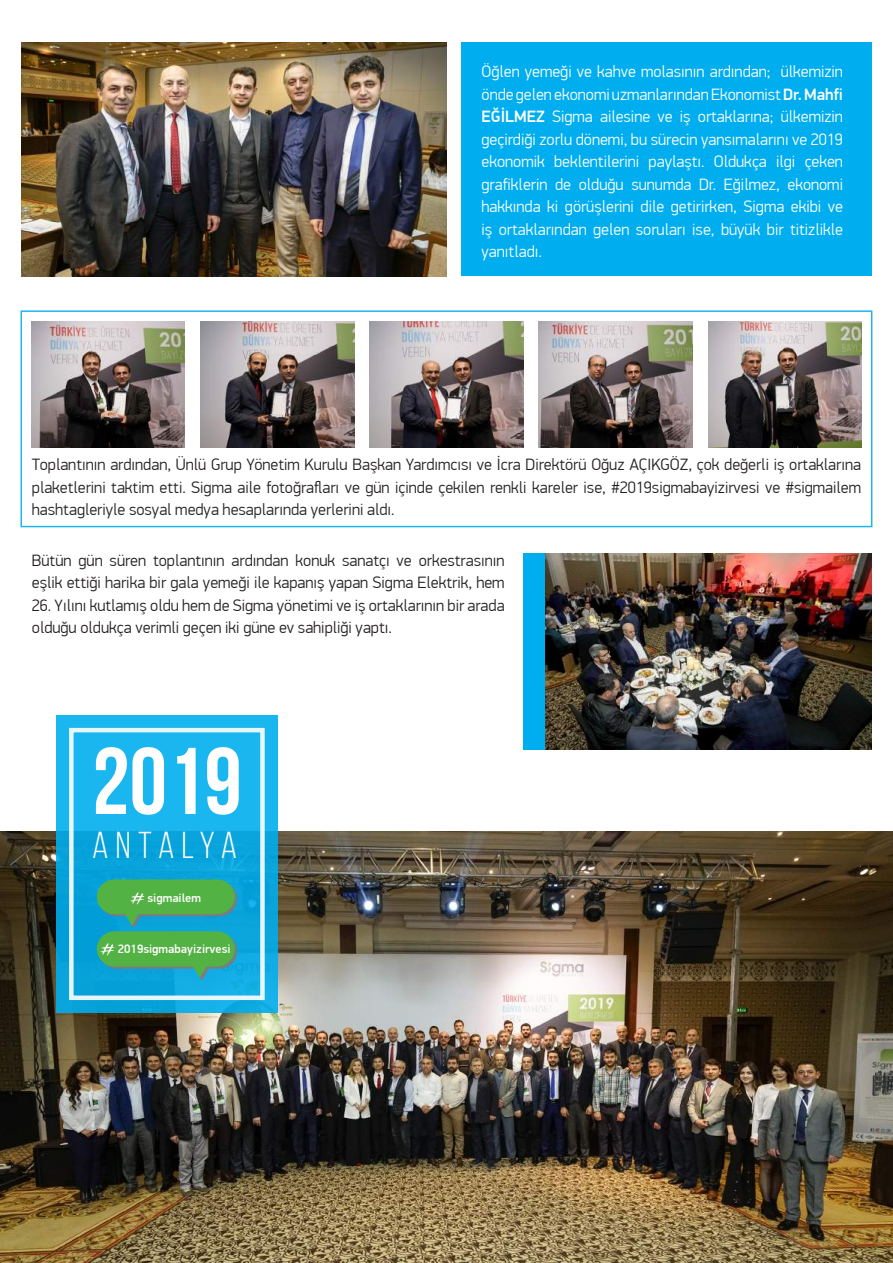
<style>
.page{position:relative;width:893px;height:1263px;background:#fff}
.page>*{position:absolute;margin:0;border:0;box-sizing:border-box;transform-origin:0 0}
.t1{font:700 94.5px "Bebas Neue";color:#fff}
.t2{font:37.5px "Bebas Neue";letter-spacing:.18em;color:#fff}
.t3{font:300 16.5px/22.5px "PF Din Display Pro";color:#231f20}
.t4{font:300 16.5px/22.5px "PF Din Display Pro";color:#fff;text-align:justify}
.t5{font:500 12.15px "PF Din Display Pro";color:#fff}
.t6{font:500 12px "PF Din Display Pro";color:#fff}
.s1{font-weight:500}
</style>
<div class="page">
<div style="left:21px;top:310px;width:851px;height:217px;border:2px solid #00aeef"></div>
<img style="left:0;top:831px;width:893px;height:432px">
<img style="left:21px;top:43px;width:425px;height:233px">
<div style="left:461px;top:43px;width:411px;height:233px;background:#00aeef"></div>
<img style="left:32px;top:322px;width:153px;height:126px">
<img style="left:201px;top:322px;width:153px;height:126px">
<img style="left:370px;top:322px;width:153px;height:126px">
<img style="left:539px;top:322px;width:153px;height:126px">
<img style="left:708px;top:322px;width:153px;height:126px">
<img style="left:544px;top:553px;width:328px;height:197px">
<svg style="left:56px;top:715px;width:221px;height:298px;background:#11ace5"></svg>
<div style="left:69px;top:728px;width:196px;height:272px;border:4px solid #fff"></div>
<svg style="left:97px;top:879px;width:140px;height:49px;background:#41ab72"></svg>
<svg style="left:99px;top:933px;width:138px;height:36px"></svg>
<div style="left:97px;top:931px;width:138px;height:35px;background:#53b244;border-radius:18px"></div>
<svg style="left:101px;top:943px;width:13px;height:12px"></svg>
<div style="left:523px;top:553px;width:21px;height:197px;background:#00aeef"></div>
<p class="t4" style="left:482px;top:61px;width:363px">Öğlen yemeği ve kahve molasının ardından; ülkemizin önde gelen ekonomi uzmanlarından Ekonomist <span class="s1">Dr. Mahfi EĞİLMEZ</span> Sigma ailesine ve iş ortaklarına; ülkemizin geçirdiği zorlu dönemi, bu sürecin yansımalarını ve 2019 ekonomik beklentilerini paylaştı. Oldukça ilgi çeken grafiklerin de olduğu sunumda Dr. Eğilmez, ekonomi hakkında ki görüşlerini dile getirirken, Sigma ekibi ve iş ortaklarından gelen soruları ise, büyük bir titizlikle yanıtladı.</p>
<p class="t3" style="left:32px;top:454px;width:831px;text-align:justify">Toplantının ardından, Ünlü Grup Yönetim Kurulu Başkan Yardımcısı ve İcra Direktörü Oğuz AÇIKGÖZ, çok değerli iş ortaklarına plaketlerini taktim etti. Sigma aile fotoğrafları ve gün içinde çekilen renkli kareler ise, #2019sigmabayizirvesi ve #sigmailem hashtagleriyle sosyal medya hesaplarında yerlerini aldı.</p>
<p class="t3" style="left:32px;top:549px;width:474px">Bütün gün süren toplantının ardından konuk sanatçı ve orkestrasının eşlik ettiği harika bir gala yemeği ile kapanış yapan Sigma Elektrik, hem</p>
<p class="t3" style="left:32px;top:594px;width:474px">26. Yılını kutlamış oldu hem de Sigma yönetimi ve iş ortaklarının bir arada olduğu oldukça verimli geçen iki güne ev sahipliği yaptı.</p>
<h1 class="t1" style="left:92px;top:729px;width:151px">2019</h1>
<h2 class="t2" style="left:92px;top:825px;width:147px">ANTALYA</h2>
<p class="t6" style="left:148px;top:890px;width:55px">sigmailem</p>
<p class="t5" style="left:118px;top:942px;width:114px">2019sigmabayizirvesi</p>
</div>
